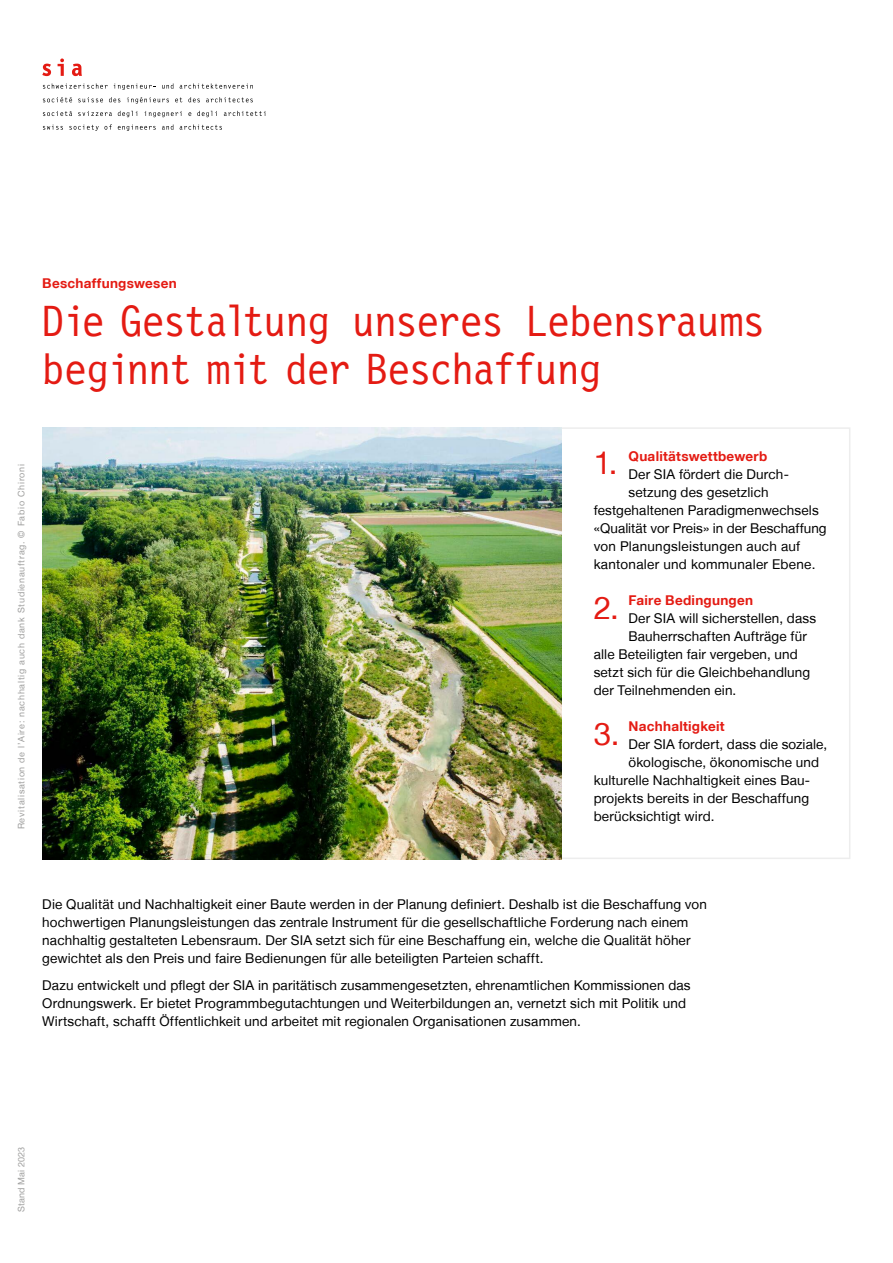
<style>
.page{position:relative;width:893px;height:1263px;background:#fff}
.page>*{position:absolute;margin:0;border:0;box-sizing:border-box;transform-origin:0 0}
.t1{font:45px/48px "Lettr Goth 12 BT";letter-spacing:-.025em;color:#e41b13}
.t2{font:31.5px "Helvetica Neue LT";color:#e41b13}
.t3{font:13.5px/18px "Helvetica Neue LT";letter-spacing:.01em;color:#000}
.t4{font:700 13.5px "Helvetica Neue LT";letter-spacing:.02em;color:#e41b13}
.t5{font:9px "Helvetica Neue LT";letter-spacing:.08em;color:#9d9d9c}
.t6{font:9px "Helvetica Neue LT";letter-spacing:.025em;color:#9d9d9c}
</style>
<div class="page">
<div style="left:558px;top:427px;width:292px;height:432px;border:2px solid #ededed"></div>
<svg style="left:43px;top:83px;width:65px;height:6px"></svg>
<svg style="left:114px;top:84px;width:42px;height:6px"></svg>
<svg style="left:162px;top:83px;width:12px;height:6px"></svg>
<svg style="left:180px;top:83px;width:73px;height:6px"></svg>
<svg style="left:43px;top:97px;width:29px;height:5px"></svg>
<svg style="left:78px;top:97px;width:25px;height:5px"></svg>
<svg style="left:109px;top:97px;width:11px;height:5px"></svg>
<svg style="left:127px;top:97px;width:42px;height:7px"></svg>
<svg style="left:175px;top:98px;width:7px;height:4px"></svg>
<svg style="left:188px;top:97px;width:12px;height:5px"></svg>
<svg style="left:206px;top:97px;width:47px;height:5px"></svg>
<svg style="left:43px;top:111px;width:29px;height:5px"></svg>
<svg style="left:78px;top:111px;width:34px;height:5px"></svg>
<svg style="left:118px;top:111px;width:19px;height:6px"></svg>
<svg style="left:145px;top:111px;width:37px;height:6px"></svg>
<svg style="left:188px;top:112px;width:3px;height:4px"></svg>
<svg style="left:197px;top:111px;width:20px;height:6px"></svg>
<svg style="left:224px;top:111px;width:41px;height:5px"></svg>
<svg style="left:43px;top:125px;width:20px;height:5px"></svg>
<svg style="left:69px;top:124px;width:43px;height:7px"></svg>
<svg style="left:118px;top:125px;width:38px;height:6px"></svg>
<svg style="left:162px;top:124px;width:12px;height:6px"></svg>
<svg style="left:180px;top:124px;width:42px;height:6px"></svg>
<svg style="left:42px;top:58px;width:40px;height:18px"></svg>
<img style="left:43px;top:428px;width:519px;height:431px">
<p class="t4" style="left:42px;top:275px;width:136px">Beschaffungswesen</p>
<h1 class="t1" style="left:42px;top:298px;width:725px">Die Gestaltung unseres Lebensraums beginnt mit der Beschaffung</h1>
<p class="t5" style="left:16px;top:829px;width:367px;rotate:-90deg">Revitalisation de l’Aire: nachhaltig auch dank Studienauftrag. © Fabio Chironi</p>
<p class="t4" style="left:628px;top:448px;width:140px">Qualitätswettbewerb</p>
<p class="t3" style="left:628px;top:465px;width:162px">Der SIA fördert die Durch-</p>
<p class="t3" style="left:628px;top:483px;width:142px">setzung des gesetzlich</p>
<p class="t3" style="left:594px;top:501px;width:227px">festgehaltenen Paradigmenwechsels</p>
<p class="t3" style="left:594px;top:519px;width:234px">«Qualität vor Preis» in der Beschaffung</p>
<p class="t3" style="left:594px;top:537px;width:208px">von Planungsleistungen auch auf</p>
<p class="t3" style="left:594px;top:555px;width:223px">kantonaler und kommunaler Ebene.</p>
<p class="t4" style="left:628px;top:592px;width:126px">Faire Bedingungen</p>
<p class="t3" style="left:628px;top:609px;width:189px">Der SIA will sicherstellen, dass</p>
<p class="t3" style="left:628px;top:627px;width:180px">Bauherrschaften Aufträge für</p>
<p class="t3" style="left:594px;top:645px;width:206px">alle Beteiligten fair vergeben, und</p>
<p class="t3" style="left:594px;top:663px;width:218px">setzt sich für die Gleichbehandlung</p>
<p class="t3" style="left:594px;top:681px;width:144px">der Teilnehmenden ein.</p>
<p class="t4" style="left:628px;top:718px;width:98px">Nachhaltigkeit</p>
<p class="t3" style="left:628px;top:735px;width:200px">Der SIA fordert, dass die soziale,</p>
<p class="t3" style="left:628px;top:753px;width:192px">ökologische, ökonomische und</p>
<p class="t3" style="left:594px;top:771px;width:218px">kulturelle Nachhaltigkeit eines Bau-</p>
<p class="t3" style="left:594px;top:789px;width:217px">projekts bereits in der Beschaffung</p>
<p class="t3" style="left:594px;top:807px;width:122px">berücksichtigt wird.</p>
<h2 class="t2" style="left:594px;top:444px;width:26px">1.</h2>
<h2 class="t2" style="left:594px;top:589px;width:27px">2.</h2>
<h2 class="t2" style="left:594px;top:715px;width:27px">3.</h2>
<p class="t3" style="left:42px;top:895px;width:666px">Die Qualität und Nachhaltigkeit einer Baute werden in der Planung definiert. Deshalb ist die Beschaffung von hochwertigen Planungsleistungen das zentrale Instrument für die gesellschaftliche Forderung nach einem nachhaltig gestalteten Lebensraum. Der SIA setzt sich für eine Beschaffung ein, welche die Qualität höher gewichtet als den Preis und faire Bedienungen für alle beteiligten Parteien schafft.</p>
<p class="t3" style="left:42px;top:976px;width:650px">Dazu entwickelt und pflegt der SIA in paritätisch zusammengesetzten, ehrenamtlichen Kommissionen das<br>Ordnungswerk. Er bietet Programmbegutachtungen und Weiterbildungen an, vernetzt sich mit Politik und<br>Wirtschaft, schafft Öffentlichkeit und arbeitet mit regionalen Organisationen zusammen.</p>
<p class="t6" style="left:16px;top:1212px;width:67px;rotate:-90deg">Stand Mai 2023</p>
</div>
